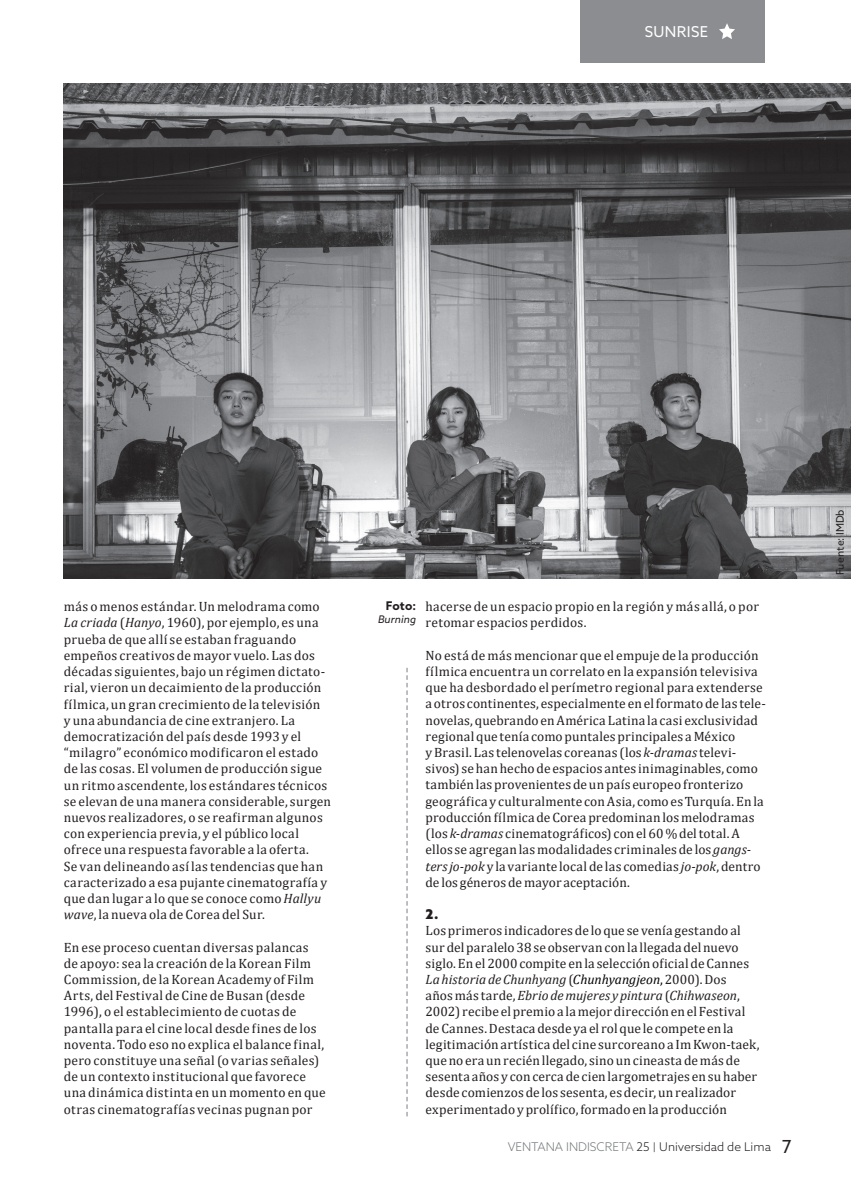
<style>
.page{position:relative;width:851px;height:1191px;background:#fff}
.page>*{position:absolute;margin:0;border:0;box-sizing:border-box;transform-origin:0 0}
.t1{font:15px "Azo Sans";letter-spacing:.025em;color:#fff}
.t2{font:13.5px/16.2px "Cambria";letter-spacing:.015em;color:#231f20}
.t3{font:900 13.5px "Azo Sans";color:#231f20}
.t4{font:300 12px "Azo Sans";color:#231f20}
.t5{font:700 12px "Azo Sans";color:#231f20}
.t6{font:10.5px "Azo Sans";letter-spacing:.005em;color:#231f20}
.t7{font:italic 10.5px "Azo Sans";color:#231f20}
.s1{font-style:italic}
.s2{font-style:italic;color:#040503}
.s3{color:#040503}
.s4{color:#76787b}
.s5{font-size:9.6px}
.s6{font-weight:400;font-size:18px}
</style>
<div class="page">
<img style="left:64px;top:84px;width:786px;height:494px">
<svg style="left:406px;top:668px;width:2px;height:448px"></svg>
<div style="left:580px;top:0;width:184px;height:63px;background:#8b8d90"></div>
<svg style="left:719px;top:23px;width:16px;height:16px"></svg>
<p class="t1" style="left:644px;top:22px;width:65px">SUNRISE</p>
<p class="t2" style="left:64px;top:598px;width:269px">más o menos estándar. Un melodrama como <span class="s1">La criada</span> (<span class="s1">Hanyo</span>, 1960), por ejemplo, es una prueba de que allí se estaban fraguando empeños creativos de mayor vuelo. Las dos décadas siguientes, bajo un régimen dictato&shy;rial, vieron un decaimiento de la producción fílmica, un gran crecimiento de la televisión<br>y una abundancia de cine extranjero. La democratización del país desde 1993 y el “milagro” económico modificaron el estado de las cosas. El volumen de producción sigue un ritmo ascendente, los estándares técnicos se elevan de una manera considerable, surgen nuevos realizadores, o se reafirman algunos con experiencia previa, y el público local ofrece una respuesta favorable a la oferta.<br>Se van delineando así las tendencias que han caracterizado a esa pujante cinematografía y que dan lugar a lo que se conoce como <span class="s1">Hallyu wave</span>, la nueva ola de Corea del Sur.</p>
<p class="t2" style="left:64px;top:938px;width:263px">En ese proceso cuentan diversas palancas de apoyo: sea la creación de la Korean Film Commission, de la Korean Academy of Film Arts, del Festival de Cine de Busan (desde 1996), o el establecimiento de cuotas de pantalla para el cine local desde fines de los noventa. Todo eso no explica el balance final, pero constituye una señal (o varias señales) de un contexto institucional que favorece una dinámica distinta en un momento en que otras cinematografías vecinas pugnan por</p>
<p class="t5" style="left:386px;top:598px;width:32px">Foto:</p>
<p class="t7" style="left:378px;top:612px;width:39px">Burning</p>
<p class="t2" style="left:425px;top:598px;width:335px">hacerse de un espacio propio en la región y más allá, o por retomar espacios perdidos.</p>
<p class="t2" style="left:425px;top:647px;width:342px">No está de más mencionar que el empuje de la producción fílmica encuentra un correlato en la expansión televisiva que ha desbordado el perímetro regional para extenderse a otros continentes, especialmente en el formato de las tele&shy;novelas, quebrando en América Latina la casi exclusividad regional que tenía como puntales principales a México<br>y Brasil. Las telenovelas coreanas (los <span class="s1">k-dramas</span> televi&shy;sivos) se han hecho de espacios antes inimaginables, como también las provenientes de un país europeo fronterizo geográfica y culturalmente con Asia, como es Turquía. En la producción fílmica de Corea predominan los melodramas (los <span class="s1">k-dramas</span> cinematográficos) con el 60 % del total. A ellos se agregan las modalidades criminales de los <span class="s1">gangs&shy;ters jo-pok</span> y la variante local de las comedias <span class="s1">jo-pok</span>, dentro de los géneros de mayor aceptación.</p>
<p class="t3" style="left:425px;top:905px;width:14px">2.</p>
<p class="t2" style="left:425px;top:922px;width:335px">Los primeros indicadores de lo que se venía gestando al sur del paralelo 38 se observan con la llegada del nuevo siglo. En el 2000 compite en la selección oficial de Cannes <span class="s1">La historia de Chunhyang</span> (<span class="s2">Chunhyangjeon</span><span class="s3">,</span>2000). Dos<br>años más tarde, <span class="s1">Ebrio de mujeres y pintura</span> (<span class="s1">Chihwaseon</span>, 2002) recibe el premio a la mejor dirección en el Festival de Cannes. Destaca desde ya el rol que le compete en la legitimación artística del cine surcoreano a Im Kwon-taek, que no era un recién llegado, sino un cineasta de más de sesenta años y con cerca de cien largometrajes en su haber desde comienzos de los sesenta, es decir, un realizador experimentado y prolífico, formado en la producción</p>
<p class="t4" style="left:507px;top:1139px;width:285px"><span class="s4">VENTANA INDISCRETA</span> 25 <span class="s5">|</span> Universidad de Lima <span class="s6">7</span></p>
<p class="t6" style="left:833px;top:575px;width:67px;rotate:-90deg">Fuente: IMDb</p>
</div>
